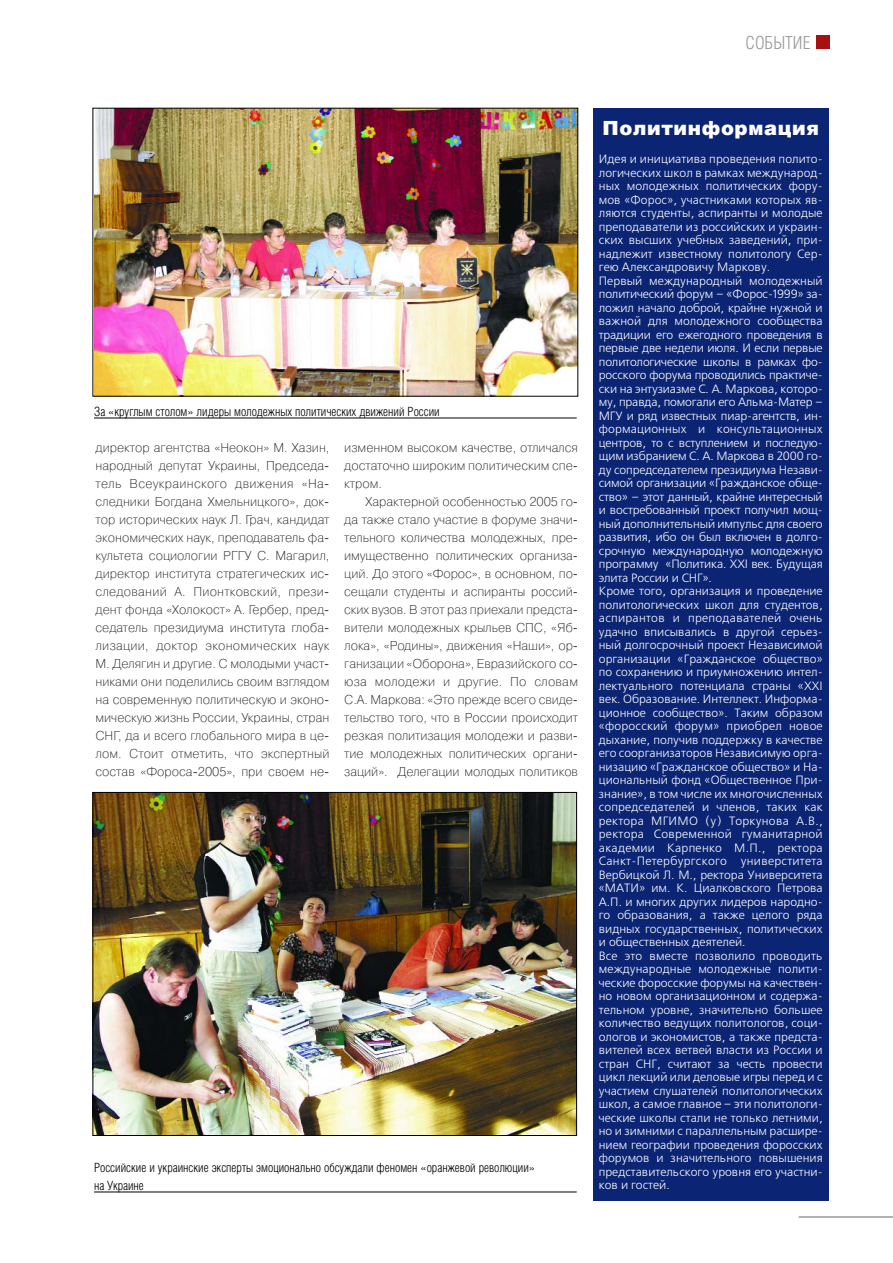
<style>
.page{position:relative;width:893px;height:1263px;background:#fff}
.page>*{position:absolute;margin:0;border:0;box-sizing:border-box;transform-origin:0 0}
.t1{font:900 19.5px "Helios";letter-spacing:.035em;color:#fff}
.t2{font:300 18px "Helios Cond";color:#999}
.t3{font:12.75px/18px "Pragmatica Light C";color:#231f20;text-align:justify}
.t4{font:300 12.75px/18px "Helios Cond";color:#000}
.t5{font:12px/13.5px "Free Set C";color:#fff}
</style>
<div class="page">
<div style="left:816px;top:35px;width:14px;height:14px;background:#a71111"></div>
<hr style="left:798px;top:1216px;width:94px;height:2px;background:#999">
<hr style="left:94px;top:1192px;width:482px;height:1px;background:#000">
<div style="left:593px;top:108px;width:235px;height:1093px;background:#0b2574"></div>
<img style="left:94px;top:794px;width:481px;height:340px">
<hr style="left:94px;top:418px;width:482px;height:1px;background:#000">
<img style="left:94px;top:110px;width:482px;height:285px">
<div style="left:92px;top:108px;width:486px;height:289px;border:1px solid #000"></div>
<h2 class="t2" style="left:745px;top:38px;width:66px">СОБЫТИЕ</h2>
<p class="t4" style="left:94px;top:405px;width:347px">За «круглым столом» лидеры молодежных политических движений России</p>
<p class="t3" style="left:95px;top:439px;width:235px">директор агентства «Неокон» М. Хазин, народный депутат Украины, Председа&shy;тель Всеукраинского движения «На&shy;следники Богдана Хмельницкого», док&shy;тор исторических наук Л. Грач, кандидат экономических наук, преподаватель фа&shy;культета социологии РГГУ С. Магарил, директор института стратегических ис&shy;следований А. Пионтковский, прези&shy;дент фонда «Холокост» А. Гербер, пред&shy;седатель президиума института глоба&shy;лизации, доктор экономических наук М. Делягин и другие. С молодыми участ&shy;никами они поделились своим взглядом на современную политическую и эконо&shy;мическую жизнь России, Украины, стран СНГ, да и всего глобального мира в це&shy;лом. Стоит отметить, что экспертный состав «Фороса-2005», при своем не-</p>
<p class="t3" style="left:344px;top:439px;width:235px">изменном высоком качестве, отличался достаточно широким политическим спе&shy;ктром.</p>
<p class="t3" style="left:344px;top:493px;width:235px;text-indent:21px">Характерной особенностью 2005 го&shy;да также стало участие в форуме значи&shy;тельного количества молодежных, пре&shy;имущественно политических организа&shy;ций. До этого «Форос», в основном, по&shy;сещали студенты и аспиранты россий&shy;ских вузов. В этот раз приехали предста&shy;вители молодежных крыльев СПС, «Яб&shy;лока», «Родины», движения «Наши», ор&shy;ганизации «Оборона», Евразийского со&shy;юза молодежи и другие. По словам С.А. Маркова: «Это прежде всего свиде&shy;тельство того, что в России происходит резкая политизация молодежи и разви&shy;тие молодежных политических органи&shy;заций». Делегации молодых политиков</p>
<p class="t4" style="left:94px;top:1161px;width:442px">Российские и украинские эксперты эмоционально обсуждали феномен «оранжевой революции» на Украине</p>
<h1 class="t1" style="left:602px;top:122px;width:218px">Политинформация</h1>
<p class="t5" style="left:599px;top:153px;width:225px">Идея и инициатива проведения полито&shy;логических школ в рамках международ&shy;ных молодежных политических фору&shy;мов «Форос», участниками которых яв&shy;ляются студенты, аспиранты и молодые преподаватели из российских и украин&shy;ских высших учебных заведений, при&shy;надлежит известному политологу Сер&shy;гею Александровичу Маркову.<br>Первый международный молодежный политический форум – «Форос-1999» за&shy;ложил начало доброй, крайне нужной и важной для молодежного сообщества традиции его ежегодного проведения в первые две недели июля. И если первые политологические школы в рамках фо&shy;росского форума проводились практиче&shy;ски на энтузиазме С. А. Маркова, которо&shy;му, правда, помогали его Альма-Матер – МГУ и ряд известных пиар-агентств, ин&shy;формационных и консультационных центров, то с вступлением и последую&shy;щим избранием С. А. Маркова в 2000 го&shy;ду сопредседателем президиума Незави&shy;симой организации «Гражданское обще&shy;ство» – этот данный, крайне интересный и востребованный проект получил мощ&shy;ный дополнительный импульс для своего развития, ибо он был включен в долго&shy;срочную международную молодежную программу «Политика. XXI век. Будущая элита России и СНГ».<br>Кроме того, организация и проведение политологических школ для студентов, аспирантов и преподавателей очень удачно вписывались в другой серьез&shy;ный долгосрочный проект Независимой организации «Гражданское общество» по сохранению и приумножению интел&shy;лектуального потенциала страны «XXI век. Образование. Интеллект. Информа&shy;ционное сообщество». Таким образом «форосский форум» приобрел новое дыхание, получив поддержку в качестве его соорганизаторов Независимую орга&shy;низацию «Гражданское общество» и На&shy;циональный фонд «Общественное При&shy;знание», в том числе их многочисленных сопредседателей и членов, таких как ректора МГИМО (у) Торкунова А.В., ректора Современной гуманитарной академии Карпенко М.П., ректора Санкт-Петербургского универститета Вербицкой Л. М., ректора Университета «МАТИ» им. К. Циалковского Петрова А.П. и многих других лидеров народно&shy;го образования, а также целого ряда видных государственных, политических и общественных деятелей.<br>Все это вместе позволило проводить международные молодежные полити&shy;ческие форосские форумы на качествен&shy;но новом организационном и содержа&shy;тельном уровне, значительно большее количество ведущих политологов, соци&shy;ологов и экономистов, а также предста&shy;вителей всех ветвей власти из России и стран СНГ, считают за честь провести цикл лекций или деловые игры перед и с участием слушателей политологических школ, а самое главное – эти политологи&shy;ческие школы стали не только летними, но и зимними с параллельным расшире&shy;нием географии проведения форосских форумов и значительного повышения представительского уровня его участни&shy;ков и гостей.</p>
</div>
